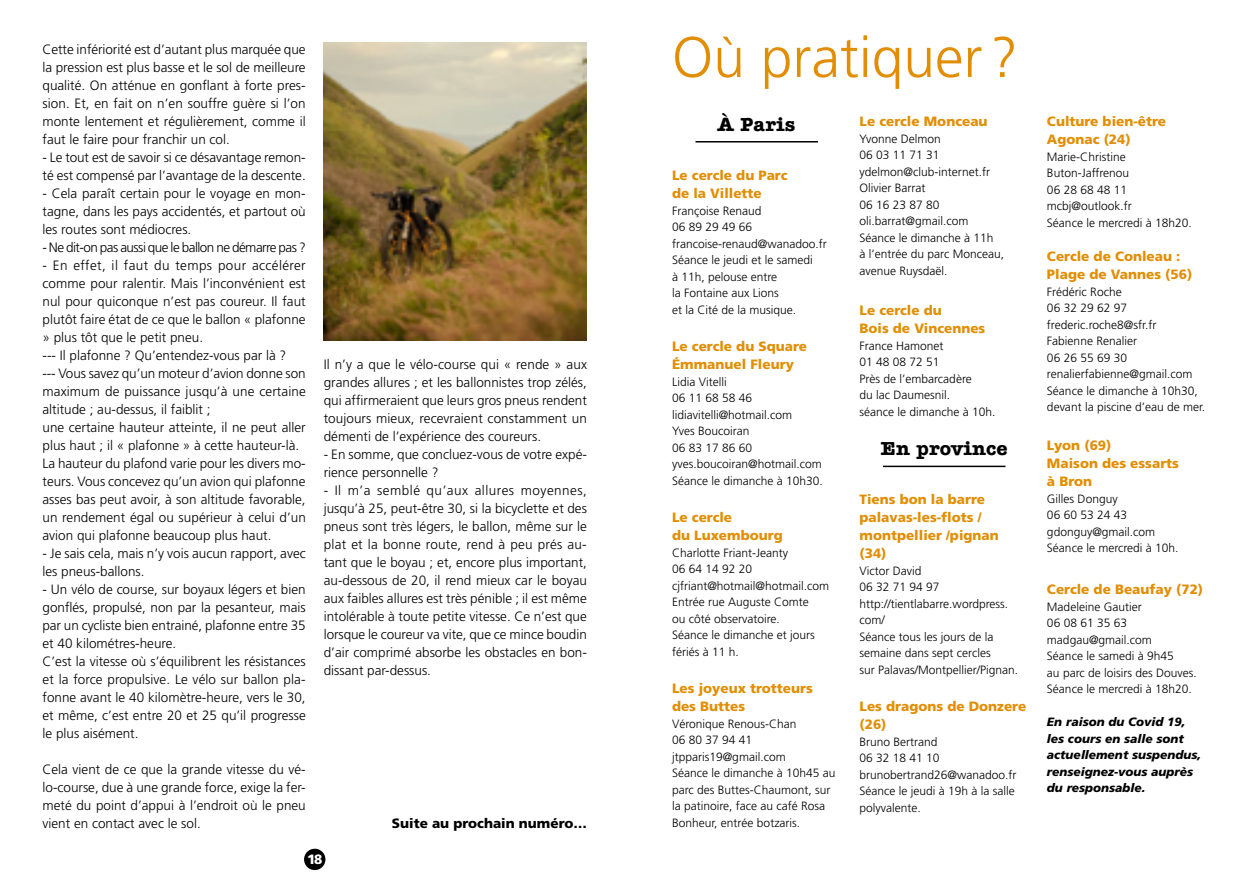
<style>
.page{position:relative;width:1259px;height:893px;background:#fff}
.page>*{position:absolute;margin:0;border:0;box-sizing:border-box;transform-origin:0 0}
.t1{font:300 57px "Frutiger";color:#e28e04}
.t2{font:700 19.5px "Amer Typewriter IT Cby BT";color:#000}
.t3{font:300 13.5px/18px "Frutiger";color:#000;text-align:justify}
.t4{font:900 13.5px/18px "Frutiger";color:#e28e04}
.t5{font:300 13.5px "Frutiger";letter-spacing:-.04em;color:#000}
.t6{font:900 13.5px "Frutiger";color:#000}
.t7{font:900 13.5px "Frutiger";color:#fff}
.t8{font:300 12px/16.5px "Frutiger";color:#000}
.t9{font:italic 900 12px/16.5px "Frutiger";color:#000}
</style>
<div class="page">
<div style="left:304px;top:849px;width:21px;height:21px;background:#000;border-radius:50%"></div>
<hr style="left:695px;top:141px;width:123px;height:2px;background:#000">
<hr style="left:883px;top:466px;width:122px;height:1px;background:#000">
<img style="left:324px;top:43px;width:263px;height:297px">
<p class="t3" style="left:43px;top:40px;width:265px">Cette infériorité est d’autant plus marquée que la pression est plus basse et le sol de meilleure qualité. On atténue en gonflant à forte pres&shy;sion. Et, en fait on n’en souffre guère si l’on monte lentement et régulièrement, comme il faut le faire pour franchir un col.</p>
<p class="t3" style="left:43px;top:148px;width:265px">- Le tout est de savoir si ce désavantage remon&shy;té est compensé par l’avantage de la descente.</p>
<p class="t3" style="left:43px;top:184px;width:265px">- Cela paraît certain pour le voyage en mon&shy;tagne, dans les pays accidentés, et partout où les routes sont médiocres.</p>
<p class="t5" style="left:43px;top:240px;width:265px">- Ne dit-on pas aussi que le ballon ne démarre pas ?</p>
<p class="t3" style="left:43px;top:256px;width:265px;text-align:left">- En effet, il faut du temps pour accélérer comme pour ralentir. Mais l’inconvénient est nul pour quiconque n’est pas coureur. Il faut plutôt faire état de ce que le ballon « plafonne » plus tôt que le petit pneu.<br>--- Il plafonne ? Qu’entendez-vous par là ?<br>--- Vous savez qu’un moteur d’avion donne son maximum de puissance jusqu’à une certaine altitude ; au-dessus, il faiblit ;<br>une certaine hauteur atteinte, il ne peut aller plus haut ; il « plafonne » à cette hauteur-là.<br>La hauteur du plafond varie pour les divers mo&shy;teurs. Vous concevez qu’un avion qui plafonne asses bas peut avoir, à son altitude favorable, un rendement égal ou supérieur à celui d’un avion qui plafonne beaucoup plus haut.</p>
<p class="t3" style="left:43px;top:544px;width:265px">- Je sais cela, mais n’y vois aucun rapport, avec les pneus-ballons.</p>
<p class="t3" style="left:43px;top:580px;width:265px;text-align:left">- Un vélo de course, sur boyaux légers et bien gonflés, propulsé, non par la pesanteur, mais par un cycliste bien entrainé, plafonne entre 35 et 40 kilométres-heure.<br>C’est la vitesse où s’équilibrent les résistances et la force propulsive. Le vélo sur ballon pla&shy;fonne avant le 40 kilomètre-heure, vers le 30, et même, c’est entre 20 et 25 qu’il progresse le plus aisément.</p>
<p class="t3" style="left:43px;top:760px;width:265px">Cela vient de ce que la grande vitesse du vé&shy;lo-course, due à une grande force, exige la fer&shy;meté du point d’appui à l’endroit où le pneu vient en contact avec le sol.</p>
<p class="t3" style="left:324px;top:355px;width:265px">Il n’y a que le vélo-course qui « rende » aux grandes allures ; et les ballonnistes trop zélés, qui affirmeraient que leurs gros pneus rendent toujours mieux, recevraient constamment un démenti de l’expérience des coureurs.</p>
<p class="t3" style="left:324px;top:445px;width:265px">- En somme, que concluez-vous de votre expé&shy;rience personnelle ?</p>
<p class="t3" style="left:324px;top:481px;width:265px">- Il m’a semblé qu’aux allures moyennes, jusqu’à 25, peut-être 30, si la bicyclette et des pneus sont très légers, le ballon, même sur le plat et la bonne route, rend à peu prés au&shy;tant que le boyau ; et, encore plus important, au-dessous de 20, il rend mieux car le boyau aux faibles allures est très pénible ; il est même intolérable à toute petite vitesse. Ce n’est que lorsque le coureur va vite, que ce mince boudin d’air comprimé absorbe les obstacles en bon&shy;dissant par-dessus.</p>
<p class="t6" style="left:392px;top:815px;width:196px">Suite au prochain numéro…</p>
<p class="t7" style="left:307px;top:852px;width:17px">18</p>
<h1 class="t1" style="left:672px;top:25px;width:347px">Où pratiquer?</h1>
<h2 class="t2" style="left:718px;top:111px;width:79px">À Paris</h2>
<p class="t4" style="left:672px;top:166px;width:117px">Le cercle du Parc de la Villette</p>
<p class="t8" style="left:672px;top:202px;width:156px">Françoise Renaud<br>06 89 29 49 66 francoise-renaud@wanadoo.fr<br>Séance le jeudi et le samedi<br>à 11h, pelouse entre<br>la Fontaine aux Lions<br>et la Cité de la musique.</p>
<p class="t4" style="left:672px;top:337px;width:136px">Le cercle du Square<br>Émmanuel Fleury</p>
<p class="t8" style="left:672px;top:373px;width:152px">Lidia Vitelli<br>06 11 68 58 46 lidiavitelli@hotmail.com<br>Yves Boucoiran<br>06 83 17 86 60 yves.boucoiran@hotmail.com<br>Séance le dimanche à 10h30.</p>
<p class="t4" style="left:672px;top:508px;width:112px">Le cercle<br>du Luxembourg</p>
<p class="t8" style="left:672px;top:544px;width:159px">Charlotte Friant-Jeanty<br>06 64 14 92 20 cjfriant@hotmail@hotmail.com<br>Entrée rue Auguste Comte<br>ou côté observatoire.<br>Séance le dimanche et jours fériés à 11 h.</p>
<p class="t4" style="left:672px;top:679px;width:142px">Les joyeux trotteurs des Buttes</p>
<p class="t8" style="left:672px;top:715px;width:165px">Véronique Renous-Chan<br>06 80 37 94 41 jtpparis19@gmail.com<br>Séance le dimanche à 10h45 au parc des Buttes-Chaumont, sur la patinoire, face au café Rosa<br>Bonheur, entrée botzaris.</p>
<p class="t4" style="left:859px;top:112px;width:130px">Le cercle Monceau</p>
<p class="t8" style="left:859px;top:130px;width:146px">Yvonne Delmon<br>06 03 11 71 31 ydelmon@club-internet.fr<br>Olivier Barrat<br>06 16 23 87 80 oli.barrat@gmail.com<br>Séance le dimanche à 11h<br>à l’entrée du parc Monceau, avenue Ruysdaël.</p>
<p class="t4" style="left:859px;top:301px;width:127px">Le cercle du<br>Bois de Vincennes</p>
<p class="t8" style="left:859px;top:337px;width:138px">France Hamonet<br>01 48 08 72 51<br>Près de l’embarcadère<br>du lac Daumesnil.<br>séance le dimanche à 10h.</p>
<h2 class="t2" style="left:881px;top:436px;width:128px">En province</h2>
<p class="t4" style="left:859px;top:490px;width:141px">Tiens bon la barre palavas-les-flots / montpellier /pignan (34)</p>
<p class="t8" style="left:859px;top:562px;width:160px">Victor David<br>06 32 71 94 97 http://tientlabarre.wordpress. com/<br>Séance tous les jours de la semaine dans sept cercles<br>sur Palavas/Montpellier/Pignan.</p>
<p class="t4" style="left:859px;top:697px;width:168px">Les dragons de Donzere (26)</p>
<p class="t8" style="left:859px;top:733px;width:158px">Bruno Bertrand<br>06 32 18 41 10 brunobertrand26@wanadoo.fr<br>Séance le jeudi à 19h à la salle polyvalente.</p>
<p class="t4" style="left:1047px;top:112px;width:121px">Culture bien-être<br>Agonac (24)</p>
<p class="t8" style="left:1047px;top:148px;width:146px">Marie-Christine<br>Buton-Jaffrenou<br>06 28 68 48 11 mcbj@outlook.fr<br>Séance le mercredi à 18h20.</p>
<p class="t4" style="left:1047px;top:247px;width:147px">Cercle de Conleau :<br>Plage de Vannes (56)</p>
<p class="t8" style="left:1047px;top:283px;width:160px">Frédéric Roche<br>06 32 29 62 97 frederic.roche8@sfr.fr<br>Fabienne Renalier<br>06 26 55 69 30 renalierfabienne@gmail.com<br>Séance le dimanche à 10h30, devant la piscine d’eau de mer.</p>
<p class="t4" style="left:1047px;top:436px;width:134px">Lyon (69)<br>Maison des essarts à Bron</p>
<p class="t8" style="left:1047px;top:490px;width:133px">Gilles Donguy<br>06 60 53 24 43 gdonguy@gmail.com<br>Séance le mercredi à 10h.</p>
<p class="t4" style="left:1047px;top:580px;width:158px">Cercle de Beaufay (72)</p>
<p class="t8" style="left:1047px;top:598px;width:151px">Madeleine Gautier<br>06 08 61 35 63 madgau@gmail.com<br>Séance le samedi à 9h45<br>au parc de loisirs des Douves.<br>Séance le mercredi à 18h20.</p>
<p class="t9" style="left:1047px;top:713px;width:156px">En raison du Covid 19, les cours en salle sont actuellement suspendus, renseignez-vous auprès du responsable.</p>
</div>
